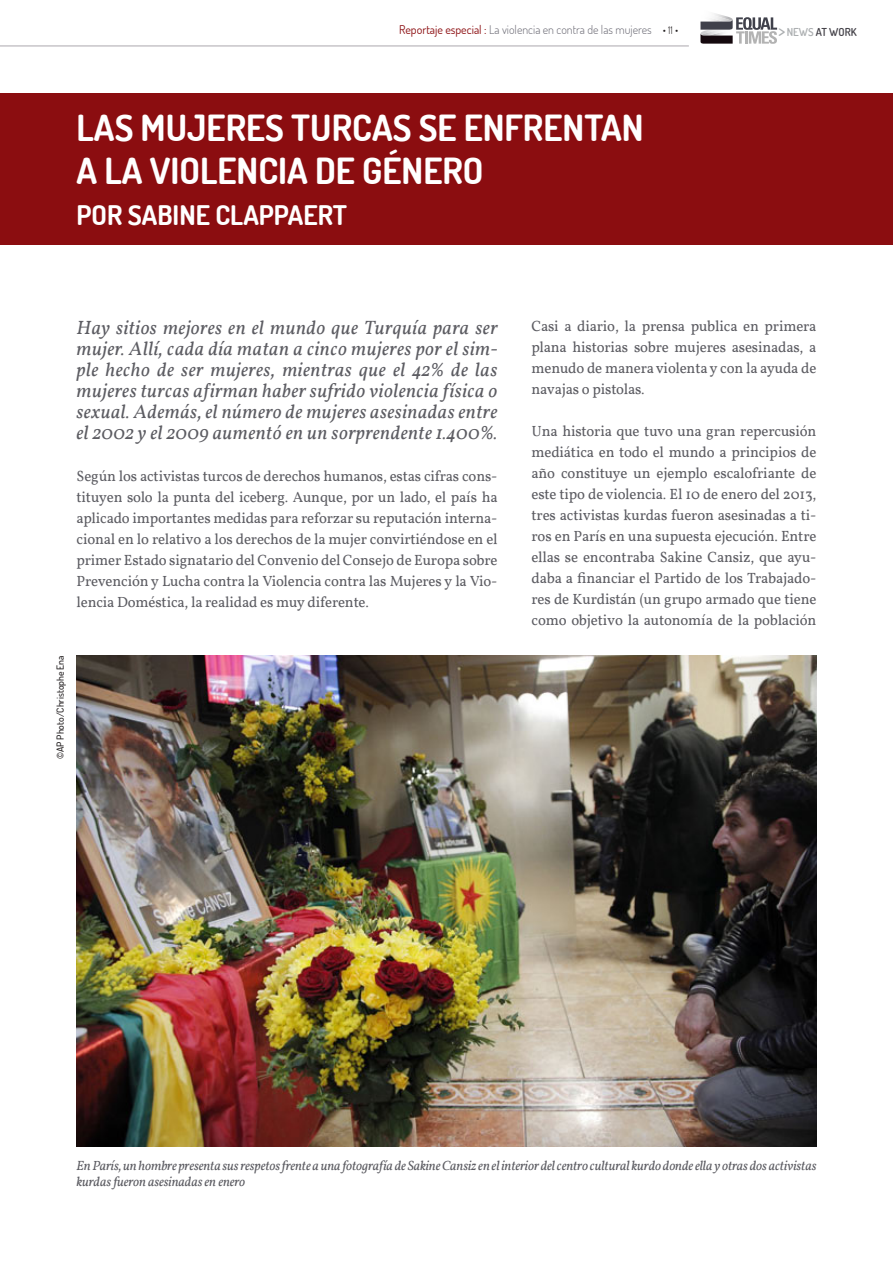
<style>
.page{position:relative;width:893px;height:1263px;background:#fff}
.page>*{position:absolute;margin:0;border:0;box-sizing:border-box;transform-origin:0 0}
.t1{font:700 36px/43.2px "Dosis";color:#fff}
.t2{font:700 27px "Dosis";color:#fff}
.t3{font:italic 19.5px/21px "Vollkorn";letter-spacing:.02em;color:#5c5c62;text-align:justify}
.t4{font:15px/21px "Vollkorn";letter-spacing:-.01em;color:#5c5c62;text-align:justify}
.t5{font:italic 13.5px/16.5px "Vollkorn";letter-spacing:-.01em;color:#5c5c62}
.t6{font:300 12px "Dosis";color:#6c6b75}
.t7{font:600 10.95px "Dosis";color:#444249}
.t8{font:500 9.75px "Dosis";color:#231f20}
.s1{font-weight:400;color:#8b0d10}
.s2{font-size:10.5px;color:#231f20}
.s3{font-weight:500;font-size:17.85px;color:#acafb1}
.s4{color:#acafb1}
</style>
<div class="page">
<hr style="left:0;top:46px;width:689px;height:1px;background:#aba7ad">
<img style="left:714px;top:13px;width:14px;height:4px">
<img style="left:714px;top:15px;width:10px;height:2px">
<svg style="left:700px;top:17px;width:77px;height:27px"></svg>
<img style="left:77px;top:655px;width:739px;height:491px">
<div style="left:0;top:94px;width:893px;height:151px;background:#8b0d10"></div>
<p class="t6" style="left:399px;top:22px;width:280px"><span class="s1">Reportaje especial :</span> La violencia en contra de las mujeres <span class="s2">• 11 •</span></p>
<p class="t7" style="left:778px;top:25px;width:80px"><span class="s3">&gt;</span> <span class="s4">NEWS</span> AT WORK</p>
<h1 class="t1" style="left:77px;top:105px;width:569px">LAS MUJERES TURCAS SE ENFRENTAN<br>A LA VIOLENCIA DE GÉNERO</h1>
<h2 class="t2" style="left:77px;top:197px;width:272px">POR SABINE CLAPPAERT</h2>
<p class="t3" style="left:77px;top:317px;width:422px">Hay sitios mejores en el mundo que Turquía para ser mujer. Allí, cada día matan a cinco mujeres por el sim&shy;ple hecho de ser mujeres, mientras que el 42% de las mujeres turcas afirman haber sufrido violencia física o sexual. Además, el número de mujeres asesinadas entre el 2002 y el 2009 aumentó en un sorprendente 1.400%.</p>
<p class="t4" style="left:77px;top:466px;width:422px">Según los activistas turcos de derechos humanos, estas cifras cons&shy;tituyen solo la punta del iceberg. Aunque, por un lado, el país ha aplicado importantes medidas para reforzar su reputación interna&shy;cional en lo relativo a los derechos de la mujer convirtiéndose en el primer Estado signatario del Convenio del Consejo de Europa sobre Prevención y Lucha contra la Violencia contra las Mujeres y la Vio&shy;lencia Doméstica, la realidad es muy diferente.</p>
<p class="t8" style="left:54px;top:759px;width:105px;rotate:-90deg">©AP Photo/Christophe Ena</p>
<p class="t4" style="left:531px;top:315px;width:286px">Casi a diario, la prensa publica en primera plana historias sobre mujeres asesinadas, a menudo de manera violenta y con la ayuda de navajas o pistolas.</p>
<p class="t4" style="left:531px;top:420px;width:286px">Una historia que tuvo una gran repercusión mediática en todo el mundo a principios de año constituye un ejemplo escalofriante de este tipo de violencia. El 10 de enero del 2013, tres activistas kurdas fueron asesinadas a ti&shy;ros en París en una supuesta ejecución. Entre ellas se encontraba Sakine Cansiz, que ayu&shy;daba a financiar el Partido de los Trabajado&shy;res de Kurdistán (un grupo armado que tiene como objetivo la autonomía de la población</p>
<p class="t5" style="left:77px;top:1157px;width:741px">En París, un hombre presenta sus respetos frente a una fotografía de Sakine Cansiz en el interior del centro cultural kurdo donde ella y otras dos activistas kurdas fueron asesinadas en enero</p>
</div>
